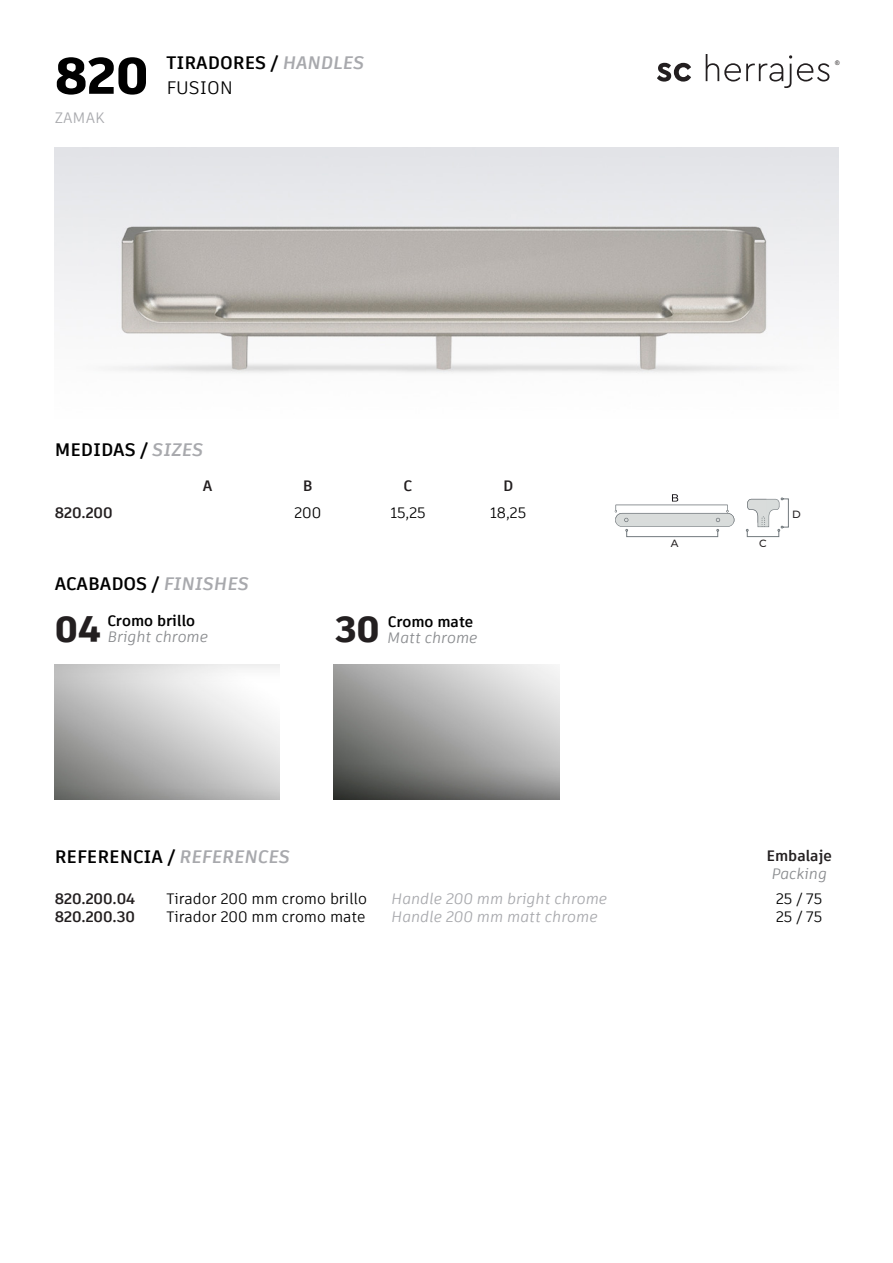
<style>
.page{position:relative;width:893px;height:1263px;background:#fff}
.page>*{position:absolute;margin:0;border:0;box-sizing:border-box;transform-origin:0 0}
.t1{font:900 51px "Artifakt Element";color:#000}
.t2{font:900 36px "Artifakt Element";color:#231f20}
.t3{font:700 18px "Artifakt Element";color:#000}
.t4{font:18px "Artifakt Element";color:#000}
.t5{font:15px "Artifakt Element";color:#000}
.t6{font:italic 15px "Artifakt Element";color:#a8a9ad}
.t7{font:700 15px "Artifakt Element";color:#231f20}
.t8{font:italic 15px "Artifakt Element";color:#8a8c8f}
.t9{font:700 15px "Artifakt Element";color:#000}
.t10{font:15px "Artifakt Element";color:#a8a9ad}
.t11{font:500 10.5px "Montserrat";color:#231f20}
.t12{font:6.15px "Arial";color:#231f20}
.s1{font-style:italic;color:#a8a9ad}
</style>
<div class="page">
<svg style="left:657px;top:63px;width:34px;height:19px"></svg>
<svg style="left:706px;top:54px;width:123px;height:34px"></svg>
<img style="left:55px;top:147px;width:784px;height:227px">
<svg style="left:615px;top:494px;width:119px;height:43px"></svg>
<svg style="left:746px;top:497px;width:43px;height:40px"></svg>
<img style="left:747px;top:499px;width:19px;height:24px">
<img style="left:334px;top:664px;width:225px;height:135px">
<img style="left:55px;top:664px;width:225px;height:135px">
<p class="t1" style="left:55px;top:40px;width:95px">820</p>
<p class="t10" style="left:55px;top:107px;width:52px">ZAMAK</p>
<p class="t3" style="left:167px;top:50px;width:199px">TIRADORES / <span class="s1">HANDLES</span></p>
<p class="t4" style="left:167px;top:75px;width:68px">FUSION</p>
<p class="t12" style="left:835px;top:59px;width:6px">®</p>
<p class="t3" style="left:55px;top:437px;width:150px">MEDIDAS / <span class="s1">SIZES</span></p>
<p class="t7" style="left:55px;top:502px;width:60px">820.200</p>
<p class="t7" style="left:203px;top:476px;width:11px">A</p>
<p class="t7" style="left:303px;top:476px;width:11px">B</p>
<p class="t7" style="left:404px;top:476px;width:10px">C</p>
<p class="t7" style="left:503px;top:476px;width:12px">D</p>
<p class="t5" style="left:294px;top:502px;width:28px">200</p>
<p class="t5" style="left:390px;top:502px;width:37px">15,25</p>
<p class="t5" style="left:490px;top:502px;width:37px">18,25</p>
<p class="t3" style="left:55px;top:571px;width:196px">ACABADOS / <span class="s1">FINISHES</span></p>
<p class="t9" style="left:107px;top:610px;width:89px">Cromo brillo</p>
<p class="t8" style="left:107px;top:627px;width:102px">Bright chrome</p>
<p class="t2" style="left:55px;top:605px;width:47px">04</p>
<p class="t2" style="left:335px;top:605px;width:46px">30</p>
<p class="t9" style="left:388px;top:611px;width:87px">Cromo mate</p>
<p class="t8" style="left:387px;top:627px;width:92px">Matt chrome</p>
<p class="t11" style="left:671px;top:536px;width:9px">A</p>
<p class="t11" style="left:759px;top:536px;width:9px">C</p>
<p class="t11" style="left:792px;top:507px;width:10px">D</p>
<p class="t3" style="left:55px;top:844px;width:237px">REFERENCIA / <span class="s1">REFERENCES</span></p>
<p class="t7" style="left:55px;top:888px;width:82px">820.200.04</p>
<p class="t7" style="left:55px;top:906px;width:82px">820.200.30</p>
<p class="t5" style="left:167px;top:888px;width:202px">Tirador 200 mm cromo brillo</p>
<p class="t5" style="left:167px;top:906px;width:201px">Tirador 200 mm cromo mate</p>
<p class="t6" style="left:391px;top:888px;width:218px">Handle 200 mm bright chrome</p>
<p class="t6" style="left:391px;top:906px;width:208px">Handle 200 mm matt chrome</p>
<p class="t7" style="left:767px;top:845px;width:67px">Embalaje</p>
<p class="t8" style="left:771px;top:863px;width:57px">Packing</p>
<p class="t5" style="left:776px;top:888px;width:48px">25 / 75</p>
<p class="t5" style="left:776px;top:906px;width:48px">25 / 75</p>
</div>
